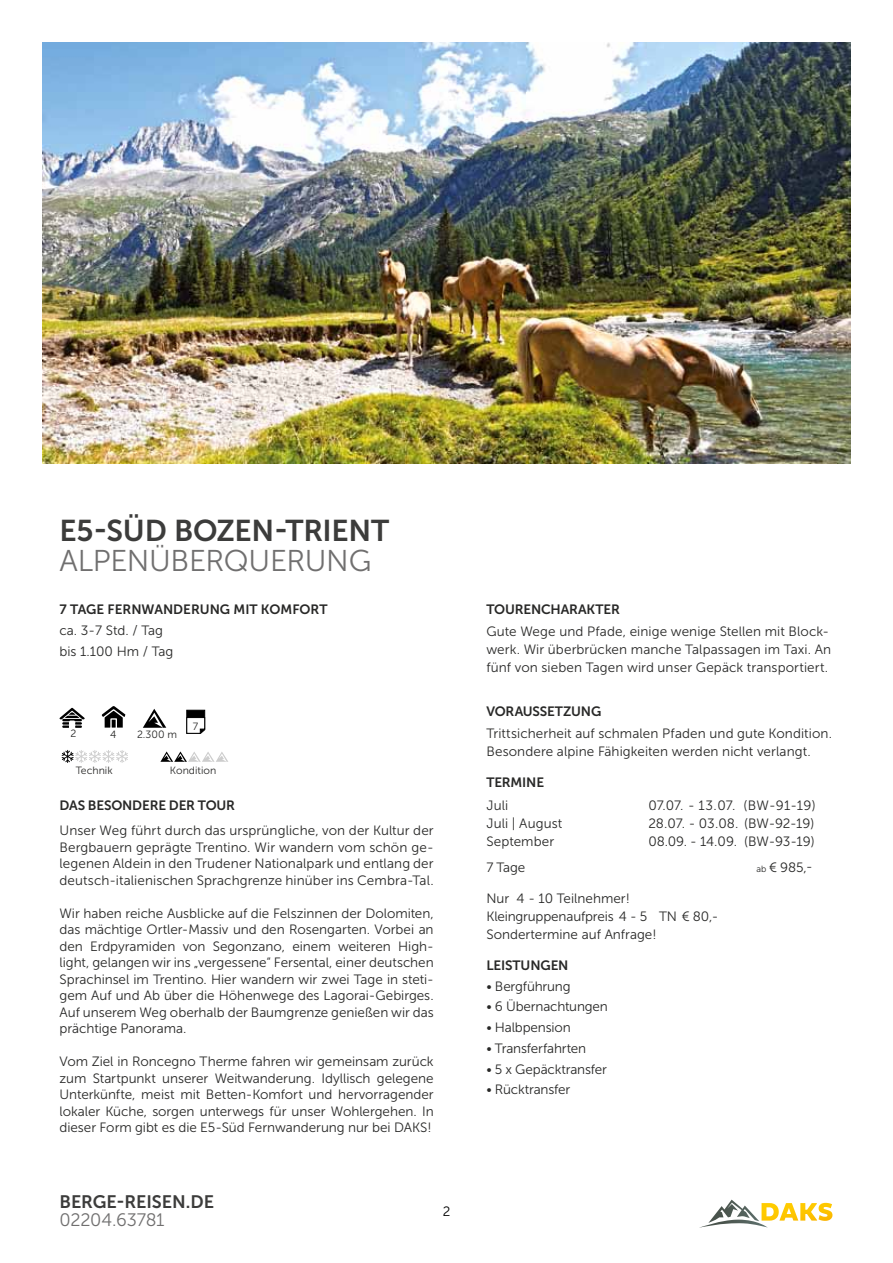
<style>
.page{position:relative;width:893px;height:1263px;background:#fff}
.page>*{position:absolute;margin:0;border:0;box-sizing:border-box;transform-origin:0 0}
.t1{font:30px "Museo Sans 700";letter-spacing:-.01em;color:#3c3c3b}
.t2{font:30px "Museo Sans 300";letter-spacing:-.01em;color:#706f6f}
.t3{font:18px "Museo Sans 700";letter-spacing:-.005em;color:#3c3c3b}
.t4{font:18px "Museo Sans 300";letter-spacing:-.015em;color:#706f6f}
.t5{font:13.5px/16.5px "Museo Sans 300";color:#282827}
.t6{font:13.5px "Museo Sans 700";letter-spacing:-.01em;color:#282827}
.t7{font:13.5px "Museo Sans 300";letter-spacing:.02em;color:#282827}
.t8{font:13.5px "Museo Sans 300";color:#000}
.t9{font:10.5px "Museo Sans 300";color:#282827}
.s1{font-size:9px}
</style>
<div class="page">
<svg style="left:699px;top:1199px;width:133px;height:29px"></svg>
<svg style="left:59px;top:708px;width:26px;height:20px"></svg>
<svg style="left:143px;top:709px;width:23px;height:19px"></svg>
<svg style="left:160px;top:751px;width:68px;height:11px"></svg>
<svg style="left:186px;top:709px;width:19px;height:25px"></svg>
<svg style="left:62px;top:750px;width:66px;height:13px"></svg>
<svg style="left:101px;top:706px;width:24px;height:22px"></svg>
<img style="left:43px;top:43px;width:807px;height:420px">
<h1 class="t1" style="left:60px;top:514px;width:324px">E5-SÜD BOZEN-TRIENT</h1>
<h1 class="t2" style="left:60px;top:545px;width:247px">Alpen überqu erun</h1>
<h1 class="t2" style="left:349px;top:545px;width:24px">g</h1>
<p class="t6" style="left:60px;top:602px;width:266px">7 TAGE FERNWANDERUNG MIT KOMFORT</p>
<p class="t5" style="left:60px;top:620px;width:115px;line-height:21px">ca. 3-7 Std. / Tag bis 1.100 Hm / Tag</p>
<p class="t9" style="left:71px;top:728px;width:7px">2</p>
<p class="t9" style="left:110px;top:729px;width:8px">4</p>
<p class="t9" style="left:137px;top:729px;width:41px">2.300 m</p>
<p class="t9" style="left:193px;top:721px;width:7px">7</p>
<p class="t9" style="left:76px;top:765px;width:38px">Technik</p>
<p class="t9" style="left:170px;top:765px;width:48px">Kondition</p>
<p class="t6" style="left:60px;top:798px;width:177px">DAS BESONDERE DER TOUR</p>
<p class="t5" style="left:60px;top:823px;width:376px;text-align:justify">Unser Weg führt durch das ursprüngliche, von der Kultur der Bergbauern geprägte Trentino. Wir wandern vom schön ge&shy;legenen Aldein in den Trudener Nationalpark und entlang der deutsch-italienischen Sprachgrenze hinüber ins Cembra-Tal.</p>
<p class="t5" style="left:60px;top:905px;width:376px;text-align:justify">Wir haben reiche Ausblicke auf die Felszinnen der Dolomiten, das mächtige Ortler-Massiv und den Rosengarten. Vorbei an den Erdpyramiden von Segonzano, einem weiteren High&shy;light, gelangen wir ins „vergessene“ Fersental, einer deutschen Sprachinsel im Trentino. Hier wandern wir zwei Tage in steti&shy;gem Auf und Ab über die Höhenwege des Lagorai-Gebirges.<br>Auf unserem Weg oberhalb der Baumgrenze genießen wir das prächtige Panorama.</p>
<p class="t5" style="left:60px;top:1054px;width:376px;text-align:justify">Vom Ziel in Roncegno Therme fahren wir gemeinsam zurück zum Startpunkt unserer Weitwanderung. Idyllisch gelegene Unterkünfte, meist mit Betten-Komfort und hervorragender lokaler Küche, sorgen unterwegs für unser Wohlergehen. In dieser Form gibt es die E5-Süd Fernwanderung nur bei DAKS!</p>
<h2 class="t3" style="left:60px;top:1192px;width:154px">BERGE-REISEN .DE</h2>
<h2 class="t4" style="left:60px;top:1210px;width:107px">02204.63781</h2>
<p class="t8" style="left:443px;top:1204px;width:9px">2</p>
<p class="t6" style="left:486px;top:602px;width:135px">TOURENCHARAKTER</p>
<p class="t5" style="left:486px;top:623px;width:346px;line-height:18px">Gute Wege und Pfade, einige wenige Stellen mit Block&shy;werk. Wir überbrücken manche Talpassagen im Taxi. An fünf von sieben Tagen wird unser Gepäck transportiert.</p>
<p class="t6" style="left:486px;top:704px;width:55px">VORAUSSET</p>
<p class="t6" style="left:563px;top:704px;width:37px">ZUNG</p>
<p class="t5" style="left:486px;top:725px;width:347px;line-height:18px">Trittsicherheit auf schmalen Pfaden und gute Kondition.<br>Besondere alpine Fähigkeiten werden nicht verlangt.</p>
<p class="t6" style="left:486px;top:775px;width:57px">TERMINE</p>
<p class="t5" style="left:486px;top:797px;width:23px">Juli</p>
<p class="t7" style="left:648px;top:798px;width:169px">07.07. - 13.07. (BW-91-19)</p>
<p class="t5" style="left:486px;top:815px;width:77px">Juli | August</p>
<p class="t5" style="left:648px;top:815px;width:167px">28.07. - 03.08. (BW-92-19)</p>
<p class="t5" style="left:486px;top:833px;width:69px">September</p>
<p class="t5" style="left:648px;top:833px;width:168px">08.09. - 14.09. (BW-93-19)</p>
<p class="t5" style="left:486px;top:859px;width:40px">7 Tage</p>
<p class="t5" style="left:756px;top:859px;width:58px"><span class="s1">ab</span> € 985,-</p>
<p class="t5" style="left:486px;top:889px;width:233px;line-height:18px">Nur 4 - 10 Teilnehmer!<br>Kleingruppenaufpreis 4 - 5 TN € 80,-<br>Sondertermine auf Anfrage!</p>
<p class="t6" style="left:486px;top:958px;width:84px">LEISTUNGEN</p>
<p class="t5" style="left:486px;top:978px;width:86px">• Bergführung</p>
<p class="t5" style="left:486px;top:998px;width:123px">• 6 Übernachtungen</p>
<p class="t5" style="left:486px;top:1019px;width:86px">• Halbpension</p>
<p class="t5" style="left:486px;top:1040px;width:101px">• Transferfahrten</p>
<p class="t5" style="left:486px;top:1061px;width:122px">• 5 x Gepäcktransfer</p>
<p class="t5" style="left:486px;top:1081px;width:85px">• Rücktransfer</p>
</div>
